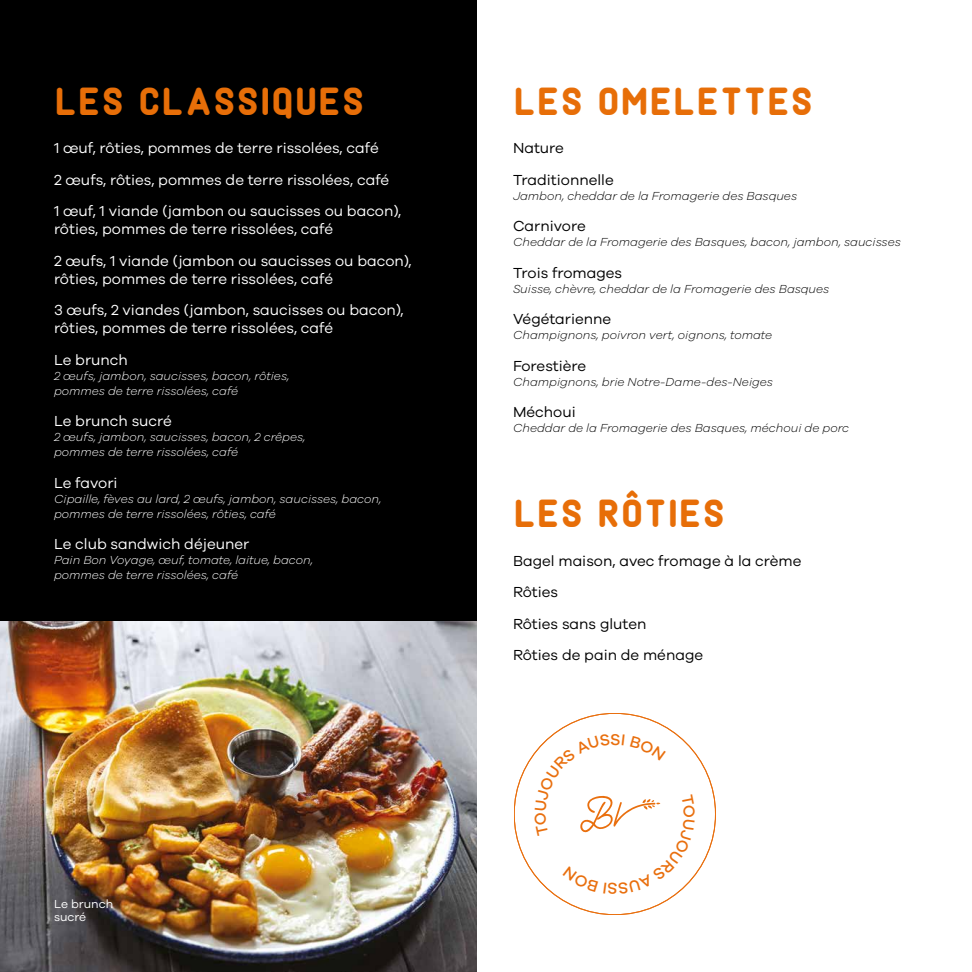
<style>
.page{position:relative;width:972px;height:972px;background:#fff}
.page>*{position:absolute;margin:0;border:0;box-sizing:border-box;transform-origin:0 0}
.t1{font:39px "Bon Voyage";color:#e76e08}
.t2{font:15px/31.5px "Galano Grotesque";color:#fff}
.t3{font:15px/31.5px "Galano Grotesque";color:#000}
.t4{font:italic 300 12px/15px "Galano Grotesque";color:#fff}
.t5{font:italic 300 12px "Galano Grotesque";color:#000}
.t6{font:12px/13.5px "Galano Grotesque";color:#fff}
</style>
<div class="page">
<div style="left:0;top:0;width:477px;height:621px;background:#000"></div>
<img style="left:0;top:621px;width:477px;height:351px">
<svg style="left:534px;top:734px;width:161px;height:160px"></svg>
<h1 class="t1" style="left:54px;top:79px;width:312px">LES CLASSIQUES</h1>
<p class="t2" style="left:54px;top:132px;width:349px">1 œuf, rôties, pommes de terre rissolées, café<br>2 œufs, rôties, pommes de terre rissolées, café<br>1 œuf, 1 viande (jambon ou saucisses ou bacon),</p>
<p class="t2" style="left:54px;top:213px;width:359px">rôties, pommes de terre rissolées, café<br>2 œufs, 1 viande (jambon ou saucisses ou bacon),</p>
<p class="t2" style="left:54px;top:263px;width:351px">rôties, pommes de terre rissolées, café<br>3 œufs, 2 viandes (jambon, saucisses ou bacon),</p>
<p class="t2" style="left:54px;top:312px;width:281px">rôties, pommes de terre rissolées, café<br>Le brunch</p>
<p class="t4" style="left:54px;top:368px;width:237px">2 œufs, jambon, saucisses, bacon, rôties, pommes de terre rissolées, café</p>
<p class="t2" style="left:54px;top:405px;width:119px">Le brunch sucré</p>
<p class="t4" style="left:54px;top:429px;width:253px">2 œufs, jambon, saucisses, bacon, 2 crêpes, pommes de terre rissolées, café</p>
<p class="t2" style="left:54px;top:467px;width:65px">Le favori</p>
<p class="t4" style="left:54px;top:491px;width:329px">Cipaille, fèves au lard, 2 œufs, jambon, saucisses, bacon, pommes de terre rissolées, rôties, café</p>
<p class="t2" style="left:54px;top:528px;width:197px">Le club sandwich déjeuner</p>
<p class="t4" style="left:54px;top:552px;width:261px">Pain Bon Voyage, œuf, tomate, laitue, bacon, pommes de terre rissolées, café</p>
<p class="t6" style="left:54px;top:896px;width:61px">Le brunch sucré</p>
<h1 class="t1" style="left:513px;top:79px;width:302px">LES OMELETTES</h1>
<p class="t3" style="left:513px;top:132px;width:102px">Nature<br>Traditionnelle</p>
<p class="t5" style="left:513px;top:189px;width:286px">Jambon, cheddar de la Fromagerie des Basques</p>
<p class="t3" style="left:513px;top:210px;width:74px">Carnivore</p>
<p class="t5" style="left:513px;top:235px;width:389px">Cheddar de la Fromagerie des Basques, bacon, jambon, saucisses</p>
<p class="t3" style="left:513px;top:257px;width:111px">Trois fromages</p>
<p class="t5" style="left:513px;top:282px;width:318px">Suisse, chèvre, cheddar de la Fromagerie des Basques</p>
<p class="t3" style="left:513px;top:303px;width:100px">Végétarienne</p>
<p class="t5" style="left:513px;top:328px;width:261px">Champignons, poivron vert, oignons, tomate</p>
<p class="t3" style="left:513px;top:350px;width:75px">Forestière</p>
<p class="t5" style="left:513px;top:375px;width:262px">Champignons, brie Notre-Dame-des-Neiges</p>
<p class="t3" style="left:513px;top:396px;width:64px">Méchoui</p>
<p class="t5" style="left:513px;top:421px;width:338px">Cheddar de la Fromagerie des Basques, méchoui de porc</p>
<h1 class="t1" style="left:513px;top:491px;width:214px">LES RÔTIES</h1>
<p class="t3" style="left:513px;top:544px;width:290px">Bagel maison, avec fromage à la crème<br>Rôties<br>Rôties sans gluten<br>Rôties de pain de ménage</p>
</div>
